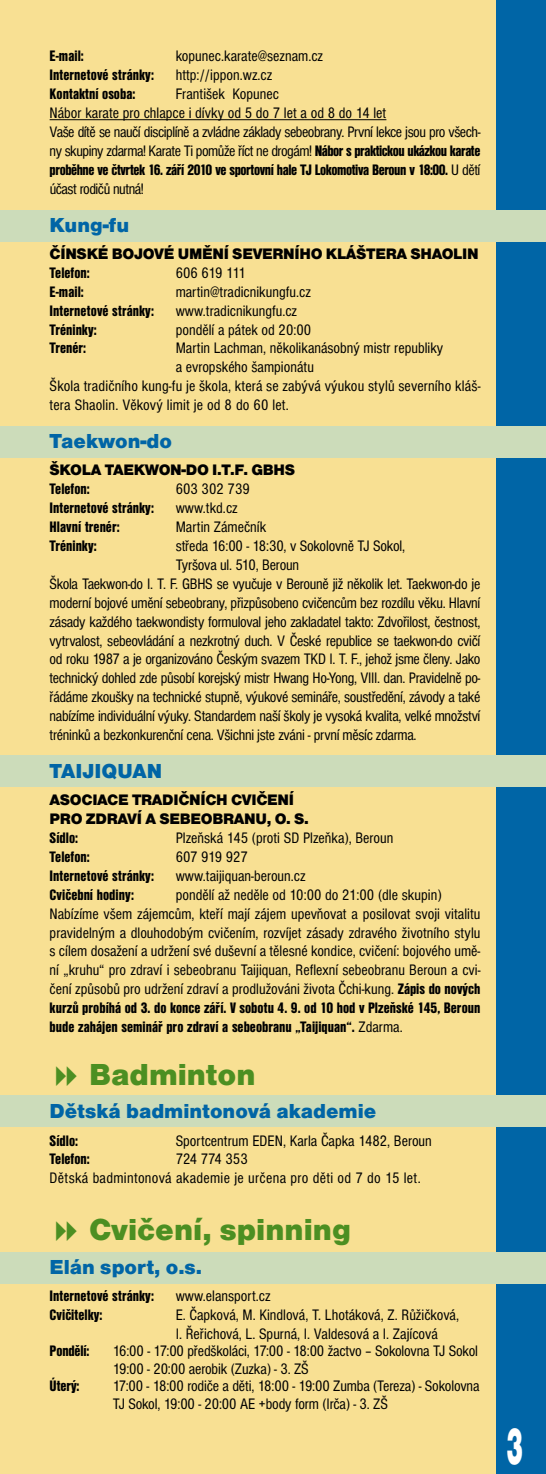
<style>
.page{position:relative;width:546px;height:1474px;background:#fff}
.page>*{position:absolute;margin:0;border:0;box-sizing:border-box;transform-origin:0 0}
.t1{font:52.5px "Nimbus San DCE Blac";color:#fff;scale:.5 1}
.t2{font:31.5px "Nimbus San DCE Blac";color:#4c8f22}
.t3{font:21px "Nimbus San DCE Blac";color:#0065a6}
.t4{font:condensed 15.75px/18.9px "Nimbus San DCE";letter-spacing:-.01em;color:#000}
.t5{font:15.75px/18.9px "Nimbus San DCE Blac Cond";color:#000}
.t6{font:condensed 15.75px/18.9px "Nimbus San DCE";letter-spacing:-.03em;color:#000}
.t7{font:15.75px "Nimbus San DCE Blac";letter-spacing:-.02em;color:#000}
.t8{font:condensed 15.75px "Nimbus San DCE";letter-spacing:.01em;color:#000}
.t9{font:15.75px "Nimbus San DCE Blac Cond";letter-spacing:-.03em;color:#000}
.t10{font:condensed 15.75px/18.9px "Nimbus San DCE";letter-spacing:.02em;color:#000}
.t11{font:condensed 15.75px "Nimbus San DCE";letter-spacing:-.045em;color:#000}
.s1{font-family:"Nimbus San DCE Blac Cond";font-stretch:normal}
.s2{font-family:"Nimbus San DCE";font-stretch:condensed}
</style>
<div class="page">
<div style="left:0;top:0;width:546px;height:1473px;background:#f8e093"></div>
<div style="left:496px;top:0;width:50px;height:1473px;background:#0065a6"></div>
<div style="left:0;top:210px;width:546px;height:31px;background:#ccdcba"></div>
<div style="left:0;top:427px;width:546px;height:31px;background:#ccdcba"></div>
<div style="left:0;top:755px;width:546px;height:31px;background:#ccdcba"></div>
<div style="left:0;top:1095px;width:546px;height:31px;background:#ccdcba"></div>
<div style="left:0;top:1252px;width:546px;height:31px;background:#ccdcba"></div>
<hr style="left:50px;top:119px;width:336px;height:1px;background:#000">
<p class="t5" style="left:50px;top:47px;width:36px">E-mail:</p>
<p class="t4" style="left:176px;top:47px;width:149px">kopunec.karate@seznam.cz</p>
<p class="t5" style="left:50px;top:66px;width:106px">Internetové stránky:</p>
<p class="t4" style="left:176px;top:66px;width:98px">http://ippon.wz.cz</p>
<p class="t5" style="left:50px;top:85px;width:87px">Kontaktní osoba:</p>
<p class="t6" style="left:50px;top:85px;width:432px;text-indent:126px">František Kopunec<br>Nábor karate pro chlapce i dívky od 5 do 7 let a od 8 do 14 let<br>Vaše dítě se naučí disciplíně a zvládne základy sebeobrany. První lekce jsou pro všech&shy;ny skupiny zdarma! Karate Ti pomůže říct ne drogám! <span class="s1">Nábor s praktickou ukázkou karate</span></p>
<p class="t9" style="left:50px;top:161px;width:432px">proběhne ve čtvrtek 16. září 2010 ve sportovní hale TJ Lokomotiva Beroun v 18:00. <span class="s2">U dětí</span></p>
<p class="t6" style="left:50px;top:179px;width:96px">účast rodičů nutná!</p>
<h3 class="t3" style="left:50px;top:212px;width:81px">Kung-fu</h3>
<p class="t7" style="left:50px;top:244px;width:85px">ČÍNSKÉ BOJO</p>
<p class="t7" style="left:154px;top:244px;width:120px">VÉ UMĚNÍ SEVERN</p>
<p class="t7" style="left:294px;top:244px;width:176px">ÍHO KLÁŠTERA SHAOLIN</p>
<p class="t5" style="left:50px;top:263px;width:42px">Telefon:</p>
<p class="t11" style="left:176px;top:264px;width:72px">606 619 111</p>
<p class="t5" style="left:50px;top:282px;width:36px">E-mail:</p>
<p class="t4" style="left:176px;top:282px;width:137px">martin@tradicnikungfu.cz</p>
<p class="t5" style="left:50px;top:301px;width:106px">Internetové stránky:</p>
<p class="t4" style="left:176px;top:301px;width:123px">www.tradicnikungfu.cz</p>
<p class="t5" style="left:50px;top:320px;width:49px">Tréninky:</p>
<p class="t4" style="left:176px;top:320px;width:137px">pondělí a pátek od 20:00</p>
<p class="t5" style="left:50px;top:339px;width:38px">Trenér:</p>
<p class="t4" style="left:176px;top:339px;width:269px">Martin Lachman, několikanásobný mistr republiky</p>
<p class="t4" style="left:176px;top:358px;width:140px">a evropského šampionátu</p>
<p class="t8" style="left:50px;top:377px;width:432px">Škola tradičního kung-fu je škola, která se zabývá výukou stylů severního kláš-</p>
<p class="t8" style="left:50px;top:396px;width:241px">tera Shaolin. Věkový limit je od 8 do 60 let.</p>
<h3 class="t3" style="left:50px;top:429px;width:124px">Taekwon-do</h3>
<p class="t7" style="left:50px;top:461px;width:247px">ŠKOLA TAEKWON-DO I.T.F. GBHS</p>
<p class="t5" style="left:50px;top:479px;width:42px">Telefon:</p>
<p class="t4" style="left:176px;top:480px;width:76px">603 302 739</p>
<p class="t5" style="left:50px;top:498px;width:106px">Internetové stránky:</p>
<p class="t4" style="left:176px;top:499px;width:64px">www.tkd.cz</p>
<p class="t5" style="left:50px;top:517px;width:72px">Hlavní trenér:</p>
<p class="t4" style="left:176px;top:518px;width:92px">Martin Zámečník</p>
<p class="t5" style="left:50px;top:536px;width:49px">Tréninky:</p>
<p class="t4" style="left:176px;top:536px;width:231px">středa 16:00 - 18:30, v Sokolovně TJ Sokol,</p>
<p class="t4" style="left:176px;top:555px;width:125px">Tyršova ul. 510, Beroun</p>
<p class="t4" style="left:50px;top:574px;width:432px">Škola Taekwon-do I. T. F. GBHS se vyučuje v Berouně již několik let. Taekwon-do je</p>
<p class="t4" style="left:50px;top:593px;width:432px">moderní bojové umění sebeobrany, přizpůsobeno cvičencům bez rozdílu věku. Hlavní</p>
<p class="t4" style="left:50px;top:612px;width:432px">zásady každého taekwondisty formuloval jeho zakladatel takto: Zdvořilost, čestnost,</p>
<p class="t4" style="left:50px;top:631px;width:432px">vytrvalost, sebeovládání a nezkrotný duch. V České republice se taekwon-do cvičí</p>
<p class="t4" style="left:50px;top:650px;width:432px">od roku 1987 a je organizováno Českým svazem TKD I. T. F., jehož jsme členy. Jako</p>
<p class="t4" style="left:50px;top:669px;width:432px">technický dohled zde působí korejský mistr Hwang Ho-Yong, VIII. dan. Pravidelně po-</p>
<p class="t4" style="left:50px;top:688px;width:432px">řádáme zkoušky na technické stupně, výukové semináře, soustředění, závody a také</p>
<p class="t4" style="left:50px;top:707px;width:432px">nabízíme individuální výuky. Standardem naší školy je vysoká kvalita, velké množství</p>
<p class="t4" style="left:50px;top:725px;width:368px">tréninků a bezkonkurenční cena. Všichni jste zváni - první měsíc zdarma.</p>
<h3 class="t3" style="left:50px;top:758px;width:111px">TAIJI QUAN</h3>
<p class="t7" style="left:50px;top:790px;width:161px">Asociace tradičních</p>
<p class="t7" style="left:231px;top:790px;width:63px">cvičení</p>
<p class="t7" style="left:50px;top:809px;width:78px">pro zdraví</p>
<p class="t7" style="left:145px;top:809px;width:165px">asebeobranu, o. s.</p>
<p class="t5" style="left:50px;top:828px;width:30px">Sídlo:</p>
<p class="t4" style="left:176px;top:828px;width:219px">Plzeňská 145 (proti SD Plzeňka), Beroun</p>
<p class="t5" style="left:50px;top:847px;width:42px">Telefon:</p>
<p class="t4" style="left:176px;top:847px;width:74px">607 919 927</p>
<p class="t5" style="left:50px;top:866px;width:106px">Internetové stránky:</p>
<p class="t4" style="left:176px;top:866px;width:131px">www.taijiquan-beroun.cz</p>
<p class="t5" style="left:50px;top:885px;width:86px">Cvičební hodiny:</p>
<p class="t4" style="left:50px;top:885px;width:432px;text-indent:126px">pondělí až neděle od 10:00 do 21:00 (dle skupin)<br>Nabízíme všem zájemcům, kteří mají zájem upevňovat a posilovat svoji vitalitu pravidelným a dlouhodobým cvičením, rozvíjet zásady zdravého životního stylu s cílem dosažení a udržení své duševní a tělesné kondice, cvičení: bojového umě&shy;ní „kruhu“ pro zdraví i sebeobranu Taijiquan, Reflexní sebeobranu Beroun a cvi&shy;čení způsobů pro udržení zdraví a prodlužováni života Čchi-kung. <span class="s1">Zápis do nových</span></p>
<p class="t5" style="left:50px;top:998px;width:432px">kurzů probíhá od 3. do konce září. V sobotu 4. 9. od 10 hod v Plzeňské 145, Beroun bude zahájen seminář pro zdraví a sebeobranu „Taijiquan“. <span class="s2">Zdarma.</span></p>
<h2 class="t2" style="left:89px;top:1055px;width:168px">Badminton</h2>
<h3 class="t3" style="left:50px;top:1098px;width:328px">Dětská badmintonová akademie</h3>
<p class="t5" style="left:50px;top:1130px;width:30px">Sídlo:</p>
<p class="t4" style="left:176px;top:1131px;width:258px">Sportcentrum EDEN, Karla Čapka 1482, Beroun</p>
<p class="t5" style="left:50px;top:1149px;width:42px">Telefon:</p>
<p class="t10" style="left:50px;top:1150px;width:372px;text-indent:126px">724 774 353<br>Dětská badmintonová akademie je určena pro děti od 7 do 15 let.</p>
<h2 class="t2" style="left:89px;top:1211px;width:263px">Cvičení, spinning</h2>
<h3 class="t3" style="left:50px;top:1254px;width:154px">Elán sport, o.s.</h3>
<p class="t5" style="left:50px;top:1286px;width:106px">Internetové stránky:</p>
<p class="t4" style="left:176px;top:1286px;width:96px">www.elansport.cz</p>
<p class="t5" style="left:50px;top:1305px;width:54px">Cvičitelky:</p>
<p class="t4" style="left:176px;top:1305px;width:285px">E. Čapková, M. Kindlová, T. Lhotáková, Z. Růžičková,<br>I. Řeřichová, L. Spurná, I. Valdesová a I. Zajícová</p>
<p class="t5" style="left:50px;top:1341px;width:41px">Pondělí:</p>
<p class="t4" style="left:113px;top:1342px;width:367px;line-height:17.5px">16:00 - 17:00 předškoláci, 17:00 - 18:00 žactvo – Sokolovna TJ Sokol<br>19:00 - 20:00 aerobik (Zuzka) - 3. ZŠ</p>
<p class="t5" style="left:50px;top:1376px;width:31px">Úterý:</p>
<p class="t4" style="left:113px;top:1377px;width:368px;line-height:17.5px">17:00 - 18:00 rodiče a děti, 18:00 - 19:00 Zumba (Tereza) - Sokolovna<br>TJ Sokol, 19:00 - 20:00 AE +body form (Irča) - 3. ZŠ</p>
<h1 class="t1" style="left:505px;top:1415px;width:37px">3</h1>
</div>
